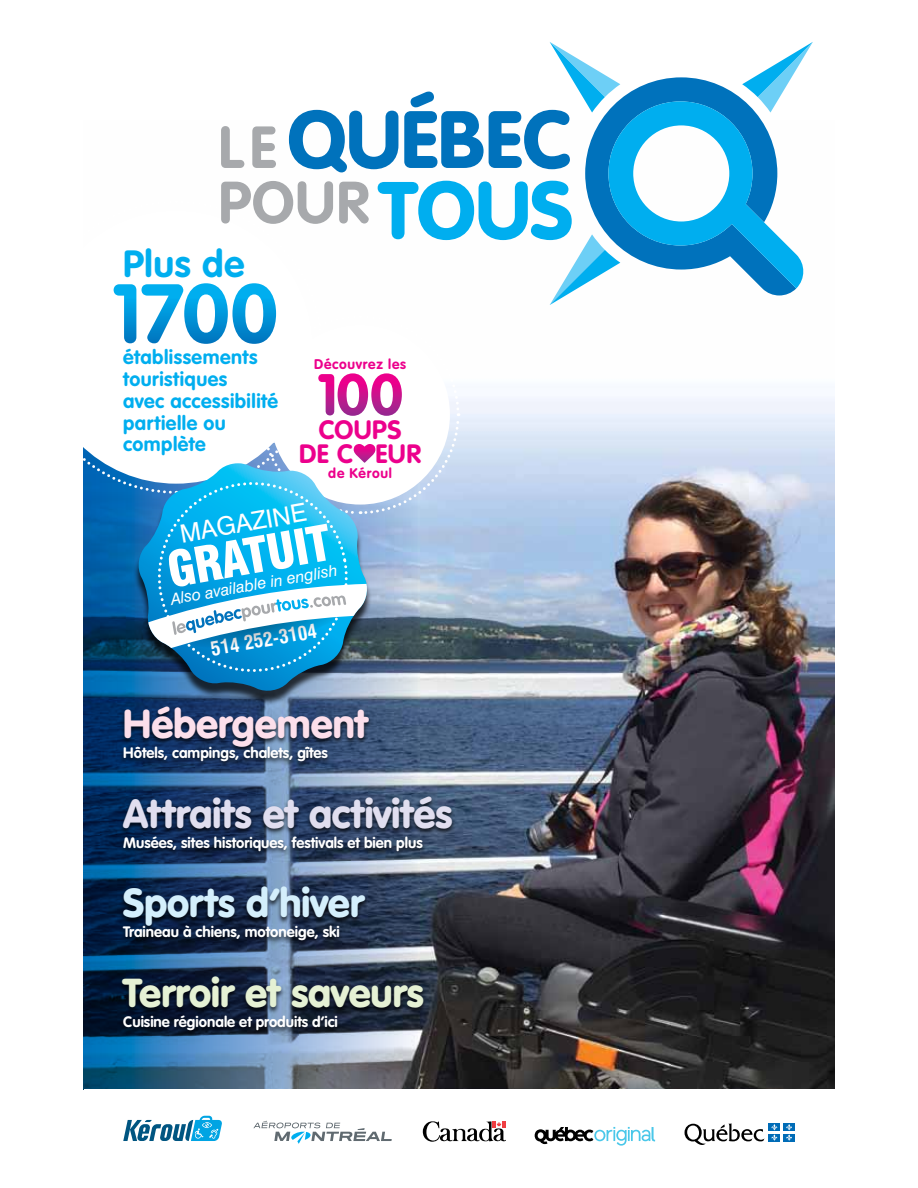
<style>
.page{position:relative;width:918px;height:1188px;background:#fff}
.page>*{position:absolute;margin:0;border:0;box-sizing:border-box;transform-origin:0 0}
.t1{font:900 condensed 48.15px "Swiss 721 BT";color:#fff}
.t2{font:900 39.75px "VAG Rounded";color:#e0deef}
.t3{font:900 39.75px "VAG Rounded";letter-spacing:-.005em;color:#e5f1d4}
.t4{font:900 39.75px "VAG Rounded";color:#d4effc}
.t5{font:900 39.75px "VAG Rounded";color:#fcdfeb}
.t6{font:700 37.35px "VAG Rounded";color:#00aeef}
.t7{font:700 26.25px/23.4px "VAG Rounded";letter-spacing:.02em;color:#ec008c;text-align:center}
.t8{font:25.2px "Swiss 721 BT";color:#fff}
.t9{font:700 19.8px/21.9px "VAG Rounded";letter-spacing:.025em;color:#00aeef}
.t10{font:700 condensed 19.2px "Swiss 721 BT";color:#fff}
.t11{font:italic 15.9px "Swiss 721 BT";color:#fff}
.t12{font:700 14.85px "VAG Rounded";color:#fff}
.t13{font:700 13.8px "VAG Rounded";letter-spacing:.055em;color:#ec008c}
</style>
<div class="page">
<img style="left:417px;top:397px;width:417px;height:692px">
<svg style="left:84px;top:681px;width:333px;height:408px;background:#396287"></svg>
<svg style="left:685px;top:1123px;width:79px;height:22px"></svg>
<div style="left:769px;top:1124px;width:11px;height:7px;background:#006cb7"></div>
<div style="left:783px;top:1124px;width:12px;height:7px;background:#006cb7"></div>
<div style="left:769px;top:1134px;width:11px;height:7px;background:#006cb7"></div>
<svg style="left:771px;top:1124px;width:6px;height:17px"></svg>
<div style="left:783px;top:1134px;width:12px;height:7px;background:#006cb7"></div>
<svg style="left:786px;top:1124px;width:6px;height:17px"></svg>
<svg style="left:423px;top:1121px;width:83px;height:21px"></svg>
<svg style="left:123px;top:1116px;width:99px;height:25px"></svg>
<svg style="left:535px;top:1127px;width:120px;height:19px"></svg>
<svg style="left:253px;top:1121px;width:139px;height:23px"></svg>
<div style="left:118px;top:706px;width:338px;height:331px;background:#000;opacity:.75"></div>
<div style="left:133px;top:467px;width:239px;height:238px;background:#000;opacity:.75"></div>
<svg style="left:136px;top:681px;width:233px;height:12px;background:#4c7ca3"></svg>
<img style="left:84px;top:42px;width:729px;height:639px">
<h3 class="t6" style="left:123px;top:242px;width:120px">Plus de</h3>
<h3 class="t9" style="left:123px;top:346px;width:157px">établissements touristiques<br>avec accessibilité partielle ou complète</h3>
<p class="t13" style="left:314px;top:356px;width:94px">Découvrez les</p>
<h3 class="t7" style="left:299px;top:418px;width:124px">couPs<br>De c eur</h3>
<p class="t13" style="left:328px;top:465px;width:65px">de Kéroul</p>
<h3 class="t8" style="left:178px;top:519px;width:130px;rotate:-10deg">MAGAZINE</h3>
<p class="t11" style="left:169px;top:590px;width:170px;rotate:-10deg">Also available in english</p>
<p class="t10" style="left:209px;top:638px;width:109px;rotate:-10deg">514 252-3104</p>
<h1 class="t1" style="left:163px;top:542px;width:166px;rotate:-10deg">GRATUIT</h1>
<h2 class="t5" style="left:123px;top:700px;width:246px">Hébergement</h2>
<p class="t12" style="left:123px;top:744px;width:206px">Hôtels, campings, chalets, gîtes</p>
<h2 class="t2" style="left:123px;top:790px;width:331px">Attraits et activités</h2>
<p class="t12" style="left:123px;top:834px;width:301px">Musées, sites historiques, festivals et bien plus</p>
<h2 class="t4" style="left:123px;top:879px;width:242px">Sports d’hiver</h2>
<p class="t12" style="left:123px;top:923px;width:218px">Traineau à chiens, motoneige, ski</p>
<h2 class="t3" style="left:123px;top:969px;width:302px">Terroir et saveurs</h2>
<p class="t12" style="left:123px;top:1013px;width:216px">cuisine régionale et produits d’ici</p>
</div>
